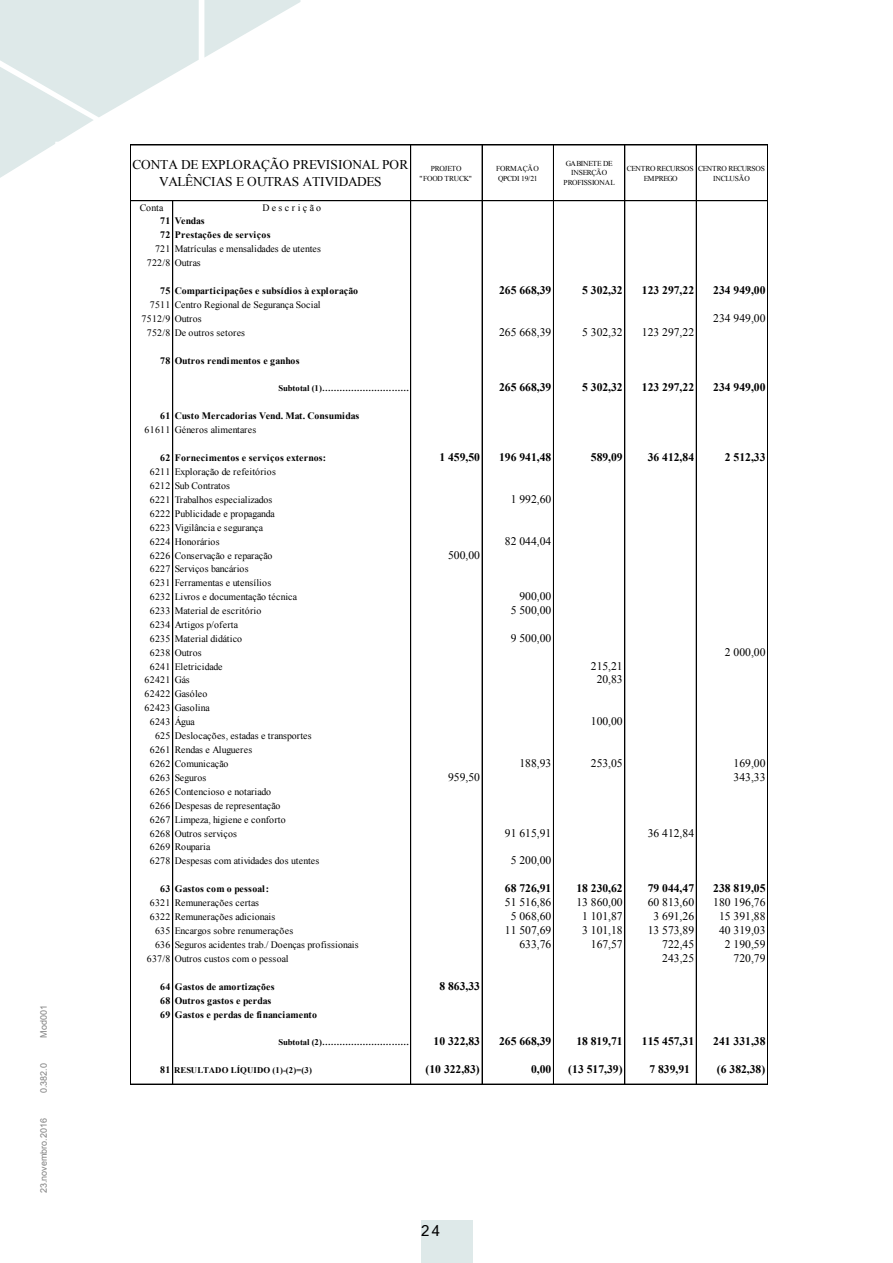
<style>
.page{position:relative;width:893px;height:1263px;background:#fff}
.page>*{position:absolute;margin:0;border:0;box-sizing:border-box;transform-origin:0 0}
.t1{font:15px "Microsoft Sans Serif";color:#000}
.t2{font:13.35px/17.4px "Times New Roman";letter-spacing:-.015em;color:#000;text-align:center}
.t3{font:11.55px "Times New Roman";color:#000}
.t4{font:700 11.55px "Times New Roman";color:#000}
.t5{font:9.9px/14px "Times New Roman";letter-spacing:.02em;color:#000}
.t6{font:700 9.9px/14px "Times New Roman";letter-spacing:.02em;color:#000}
.t7{font:700 9.9px/14px "Times New Roman";color:#000}
.t8{font:700 9.9px "Times New Roman";letter-spacing:-.025em;color:#000}
.t9{font:9.9px "Times New Roman";color:#000}
.t10{font:9px "Arial";color:#818181}
.t11{font:700 8.7px "Times New Roman";letter-spacing:-.025em;color:#000}
.t12{font:700 8.7px "Times New Roman";color:#000}
.t13{font:7.5px/9.9px "Times New Roman";letter-spacing:-.03em;color:#000;text-align:center}
.t14{font:7.5px/9.9px "Times New Roman";letter-spacing:-.05em;color:#000;text-align:center}
.s1{font-weight:400}
.s2{font-size:9.9px}
</style>
<div class="page">
<svg style="left:0;top:0;width:300px;height:178px"></svg>
<div style="left:421px;top:1220px;width:51px;height:43px;background:#dee9e9"></div>
<hr style="left:130px;top:145px;width:1px;height:939px;background:#000">
<hr style="left:410px;top:145px;width:1px;height:939px;background:#000">
<hr style="left:482px;top:145px;width:1px;height:939px;background:#000">
<hr style="left:553px;top:145px;width:1px;height:939px;background:#000">
<hr style="left:624px;top:145px;width:1px;height:939px;background:#000">
<hr style="left:696px;top:145px;width:1px;height:939px;background:#000">
<hr style="left:767px;top:145px;width:1px;height:939px;background:#000">
<hr style="left:172px;top:201px;width:1px;height:883px;background:#000">
<hr style="left:131px;top:145px;width:637px;height:1px;background:#000">
<hr style="left:131px;top:200px;width:637px;height:1px;background:#000">
<hr style="left:131px;top:1084px;width:637px;height:1px;background:#000">
<p class="t10" style="left:38px;top:1038px;width:34px;rotate:-90deg">Mod001</p>
<p class="t10" style="left:38px;top:1093px;width:32px;rotate:-90deg">0.382.0</p>
<p class="t10" style="left:38px;top:1193px;width:77px;rotate:-90deg">23.novembro.2016</p>
<p class="t2" style="left:132px;top:155px;width:277px">CONTA DE EXPLORAÇÃO PREVISIONAL POR<br>VALÊNCIAS E OUTRAS ATIVIDADES</p>
<p class="t13" style="left:420px;top:163px;width:54px">PROJETO "FOOD TRUCK"</p>
<p class="t13" style="left:496px;top:163px;width:44px;text-align:left">FORMAÇÃO<br>QPCDI 19/21</p>
<p class="t13" style="left:564px;top:158px;width:53px">GABINETE DE<br>INSERÇÃO<br>PROFISSIONAL</p>
<p class="t14" style="left:627px;top:163px;width:68px">CENTRO RECURSOS<br>EMPREGO</p>
<p class="t13" style="left:698px;top:163px;width:68px">CENTRO RECURSOS<br>INCLUSÃO</p>
<p class="t5" style="left:140px;top:200px;width:25px">Conta</p>
<p class="t5" style="left:262px;top:200px;width:60px">D e s c r i ç ã o</p>
<p class="t8" style="left:160px;top:214px;width:46px">71 Vendas</p>
<p class="t6" style="left:160px;top:228px;width:112px">72 Prestações de serviços</p>
<p class="t5" style="left:155px;top:242px;width:168px">721 Matrículas e mensalidades de utentes</p>
<p class="t5" style="left:147px;top:256px;width:55px">722/8 Outras</p>
<p class="t6" style="left:160px;top:283px;width:199px">75 Comparticipações e subsídios à exploração</p>
<p class="t4" style="left:499px;top:282px;width:54px">265 668,39</p>
<p class="t4" style="left:582px;top:282px;width:42px">5 302,32</p>
<p class="t4" style="left:642px;top:282px;width:54px">123 297,22</p>
<p class="t4" style="left:713px;top:282px;width:54px">234 949,00</p>
<p class="t5" style="left:142px;top:297px;width:180px;text-indent:8px">7511 Centro Regional de Segurança Social<br>7512/9 Outros</p>
<p class="t3" style="left:713px;top:310px;width:54px">234 949,00</p>
<p class="t5" style="left:147px;top:325px;width:100px">752/8 De outros setores</p>
<p class="t3" style="left:499px;top:324px;width:54px">265 668,39</p>
<p class="t3" style="left:582px;top:324px;width:42px">5 302,32</p>
<p class="t3" style="left:642px;top:324px;width:54px">123 297,22</p>
<p class="t6" style="left:160px;top:353px;width:141px">78 Outros rendimentos e ganhos</p>
<p class="t11" style="left:279px;top:382px;width:132px">Subtotal (1)…………………………</p>
<p class="t4" style="left:499px;top:379px;width:54px">265 668,39</p>
<p class="t4" style="left:582px;top:379px;width:42px">5 302,32</p>
<p class="t4" style="left:642px;top:379px;width:54px">123 297,22</p>
<p class="t4" style="left:713px;top:379px;width:54px">234 949,00</p>
<p class="t7" style="left:145px;top:409px;width:216px;text-indent:16px">61 Custo Mercadorias Vend. Mat. Consumidas<br><span class="s1">61611 Géneros alimentares</span></p>
<p class="t6" style="left:160px;top:450px;width:168px">62 Fornecimentos e serviços externos:</p>
<p class="t4" style="left:439px;top:449px;width:42px">1 459,50</p>
<p class="t4" style="left:499px;top:449px;width:54px">196 941,48</p>
<p class="t4" style="left:591px;top:449px;width:33px">589,09</p>
<p class="t4" style="left:648px;top:449px;width:48px">36 412,84</p>
<p class="t4" style="left:725px;top:449px;width:42px">2 512,33</p>
<p class="t5" style="left:150px;top:464px;width:128px">6211 Exploração de refeitórios<br>6212 Sub Contratos<br>6221 Trabalhos especializados</p>
<p class="t3" style="left:511px;top:491px;width:42px">1 992,60</p>
<p class="t5" style="left:150px;top:506px;width:126px">6222 Publicidade e propaganda<br>6223 Vigilância e segurança<br>6224 Honorários</p>
<p class="t5" style="left:150px;top:548px;width:124px">6226 Conservação e reparação</p>
<p class="t3" style="left:448px;top:547px;width:33px">500,00</p>
<p class="t5" style="left:150px;top:562px;width:149px">6227 Serviços bancários<br>6231 Ferramentas e utensílios<br>6232 Livros e documentação técnica</p>
<p class="t3" style="left:505px;top:533px;width:48px">82 044,04</p>
<p class="t3" style="left:519px;top:589px;width:33px">900,00</p>
<p class="t5" style="left:150px;top:604px;width:113px">6233 Material de escritório</p>
<p class="t3" style="left:511px;top:603px;width:42px">5 500,00</p>
<p class="t5" style="left:150px;top:618px;width:94px">6234 Artigos p/oferta<br>6235 Material didático</p>
<p class="t3" style="left:511px;top:630px;width:42px">9 500,00</p>
<p class="t5" style="left:150px;top:646px;width:53px">6238 Outros</p>
<p class="t3" style="left:725px;top:644px;width:42px">2 000,00</p>
<p class="t5" style="left:150px;top:659px;width:74px">6241 Eletricidade</p>
<p class="t3" style="left:591px;top:658px;width:33px">215,21</p>
<p class="t5" style="left:145px;top:673px;width:47px">62421 Gás</p>
<p class="t3" style="left:597px;top:672px;width:28px">20,83</p>
<p class="t5" style="left:145px;top:687px;width:64px">62422 Gasóleo</p>
<p class="t5" style="left:145px;top:701px;width:67px">62423 Gasolina</p>
<p class="t9" style="left:150px;top:715px;width:46px">6243 Água</p>
<p class="t3" style="left:591px;top:713px;width:33px">100,00</p>
<p class="t5" style="left:150px;top:728px;width:163px;text-indent:5px">625 Deslocações, estadas e transportes<br>6261 Rendas e Alugueres<br>6262 Comunicação</p>
<p class="t3" style="left:519px;top:755px;width:33px">188,93</p>
<p class="t3" style="left:591px;top:755px;width:33px">253,05</p>
<p class="t3" style="left:734px;top:755px;width:33px">169,00</p>
<p class="t5" style="left:150px;top:770px;width:58px">6263 Seguros</p>
<p class="t3" style="left:448px;top:769px;width:33px">959,50</p>
<p class="t3" style="left:734px;top:769px;width:33px">343,33</p>
<p class="t5" style="left:150px;top:784px;width:137px">6265 Contencioso e notariado<br>6266 Despesas de representação<br>6267 Limpeza, higiene e conforto<br>6268 Outros serviços</p>
<p class="t3" style="left:505px;top:825px;width:48px">91 615,91</p>
<p class="t3" style="left:648px;top:825px;width:48px">36 412,84</p>
<p class="t5" style="left:150px;top:840px;width:171px">6269 Rouparia<br>6278 Despesas com atividades dos utentes</p>
<p class="t3" style="left:511px;top:853px;width:42px">5 200,00</p>
<p class="t6" style="left:160px;top:882px;width:110px">63 Gastos com o pessoal:</p>
<p class="t4" style="left:505px;top:880px;width:48px">68 726,91</p>
<p class="t4" style="left:576px;top:880px;width:48px">18 230,62</p>
<p class="t4" style="left:648px;top:880px;width:48px">79 044,47</p>
<p class="t4" style="left:713px;top:880px;width:54px">238 819,05</p>
<p class="t5" style="left:150px;top:896px;width:111px">6321 Remunerações certas</p>
<p class="t3" style="left:505px;top:894px;width:48px">51 516,86</p>
<p class="t3" style="left:576px;top:894px;width:48px">13 860,00</p>
<p class="t3" style="left:648px;top:894px;width:48px">60 813,60</p>
<p class="t3" style="left:713px;top:894px;width:54px">180 196,76</p>
<p class="t5" style="left:150px;top:910px;width:127px">6322 Remunerações adicionais</p>
<p class="t3" style="left:511px;top:908px;width:42px">5 068,60</p>
<p class="t3" style="left:582px;top:908px;width:42px">1 101,87</p>
<p class="t3" style="left:653px;top:908px;width:42px">3 691,26</p>
<p class="t3" style="left:719px;top:908px;width:48px">15 391,88</p>
<p class="t5" style="left:155px;top:923px;width:140px">635 Encargos sobre renumerações</p>
<p class="t3" style="left:505px;top:922px;width:48px">11 507,69</p>
<p class="t3" style="left:582px;top:922px;width:42px">3 101,18</p>
<p class="t3" style="left:648px;top:922px;width:48px">13 573,89</p>
<p class="t3" style="left:719px;top:922px;width:48px">40 319,03</p>
<p class="t5" style="left:155px;top:937px;width:205px">636 Seguros acidentes trab./ Doenças profissionais</p>
<p class="t3" style="left:519px;top:936px;width:33px">633,76</p>
<p class="t3" style="left:591px;top:936px;width:33px">167,57</p>
<p class="t3" style="left:662px;top:936px;width:33px">722,45</p>
<p class="t3" style="left:725px;top:936px;width:42px">2 190,59</p>
<p class="t5" style="left:147px;top:951px;width:143px">637/8 Outros custos com o pessoal</p>
<p class="t3" style="left:662px;top:950px;width:33px">243,25</p>
<p class="t3" style="left:734px;top:950px;width:33px">720,79</p>
<p class="t6" style="left:160px;top:979px;width:116px">64 Gastos de amortizações</p>
<p class="t4" style="left:439px;top:978px;width:42px">8 863,33</p>
<p class="t6" style="left:160px;top:993px;width:158px">68 Outros gastos e perdas<br>69 Gastos e perdas de financiamento</p>
<p class="t11" style="left:279px;top:1036px;width:132px">Subtotal (2)…………………………</p>
<p class="t4" style="left:434px;top:1033px;width:48px">10 322,83</p>
<p class="t4" style="left:499px;top:1033px;width:54px">265 668,39</p>
<p class="t4" style="left:576px;top:1033px;width:48px">18 819,71</p>
<p class="t4" style="left:642px;top:1033px;width:54px">115 457,31</p>
<p class="t4" style="left:713px;top:1033px;width:54px">241 331,38</p>
<p class="t12" style="left:160px;top:1064px;width:153px"><span class="s2">81</span> RESULTADO LÍQUIDO (1)-(2)=(3)</p>
<p class="t4" style="left:425px;top:1061px;width:56px">(10 322,83)</p>
<p class="t4" style="left:531px;top:1061px;width:22px">0,00</p>
<p class="t4" style="left:568px;top:1061px;width:56px">(13 517,39)</p>
<p class="t4" style="left:649px;top:1061px;width:42px">7 839,91</p>
<p class="t4" style="left:717px;top:1061px;width:50px">(6 382,38)</p>
<h1 class="t1" style="left:421px;top:1222px;width:20px">24</h1>
</div>
